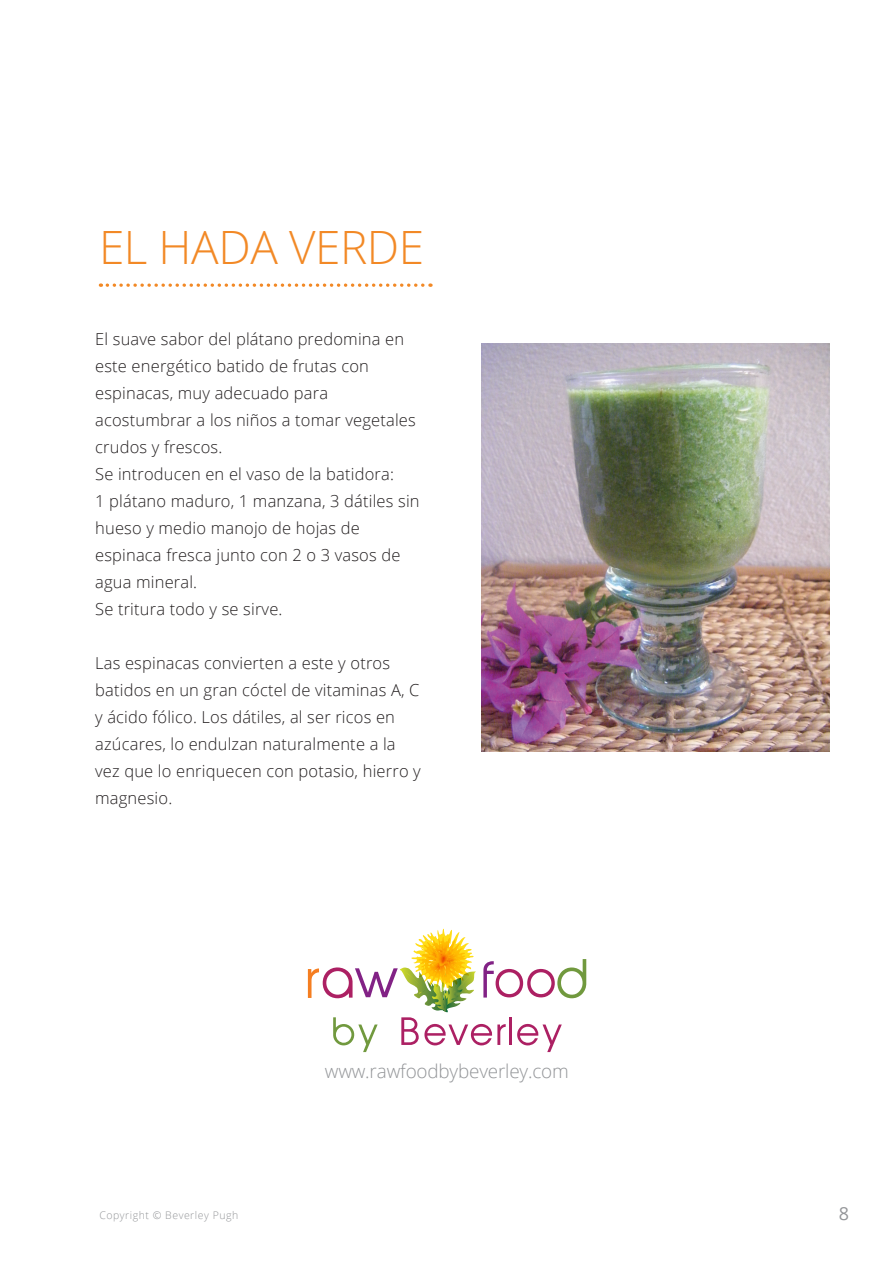
<style>
.page{position:relative;width:893px;height:1263px;background:#fff}
.page>*{position:absolute;margin:0;border:0;box-sizing:border-box;transform-origin:0 0}
.t1{font:300 45.9px "Open Sans";letter-spacing:-.01em;color:#f28926}
.t2{font:300 18.9px "Open Sans";letter-spacing:-.01em;color:#939598}
.t3{font:18px "Open Sans";color:#939598}
.t4{font:300 16.5px/27px "Open Sans";letter-spacing:.01em;color:#231f20}
.t5{font:300 10.5px "Open Sans";letter-spacing:.05em;color:#939598}
</style>
<div class="page">
<svg style="left:107px;top:283px;width:324px;height:4px"></svg>
<img style="left:482px;top:344px;width:347px;height:407px">
<svg style="left:308px;top:938px;width:278px;height:114px"></svg>
<h1 class="t1" style="left:99px;top:216px;width:327px">EL HADA VERDE</h1>
<p class="t4" style="left:95px;top:325px;width:326px">El suave sabor del plátano predomina en este energético batido de frutas con espinacas, muy adecuado para acostumbrar a los niños a tomar vegetales crudos y frescos.<br>Se introducen en el vaso de la batidora:<br>1 plátano maduro, 1 manzana, 3 dátiles sin hueso y medio manojo de hojas de espinaca fresca junto con 2 o 3 vasos de agua mineral.<br>Se tritura todo y se sirve.</p>
<p class="t4" style="left:95px;top:649px;width:327px">Las espinacas convierten a este y otros batidos en un gran cóctel de vitaminas A, C y ácido fólico. Los dátiles, al ser ricos en azúcares, lo endulzan naturalmente a la vez que lo enriquecen con potasio, hierro y magnesio.</p>
<p class="t2" style="left:325px;top:1058px;width:246px">www.rawfoodbybeverley.com</p>
<p class="t5" style="left:99px;top:1208px;width:140px">Copyright © Beverley Pugh</p>
<p class="t3" style="left:839px;top:1201px;width:12px">8</p>
</div>
